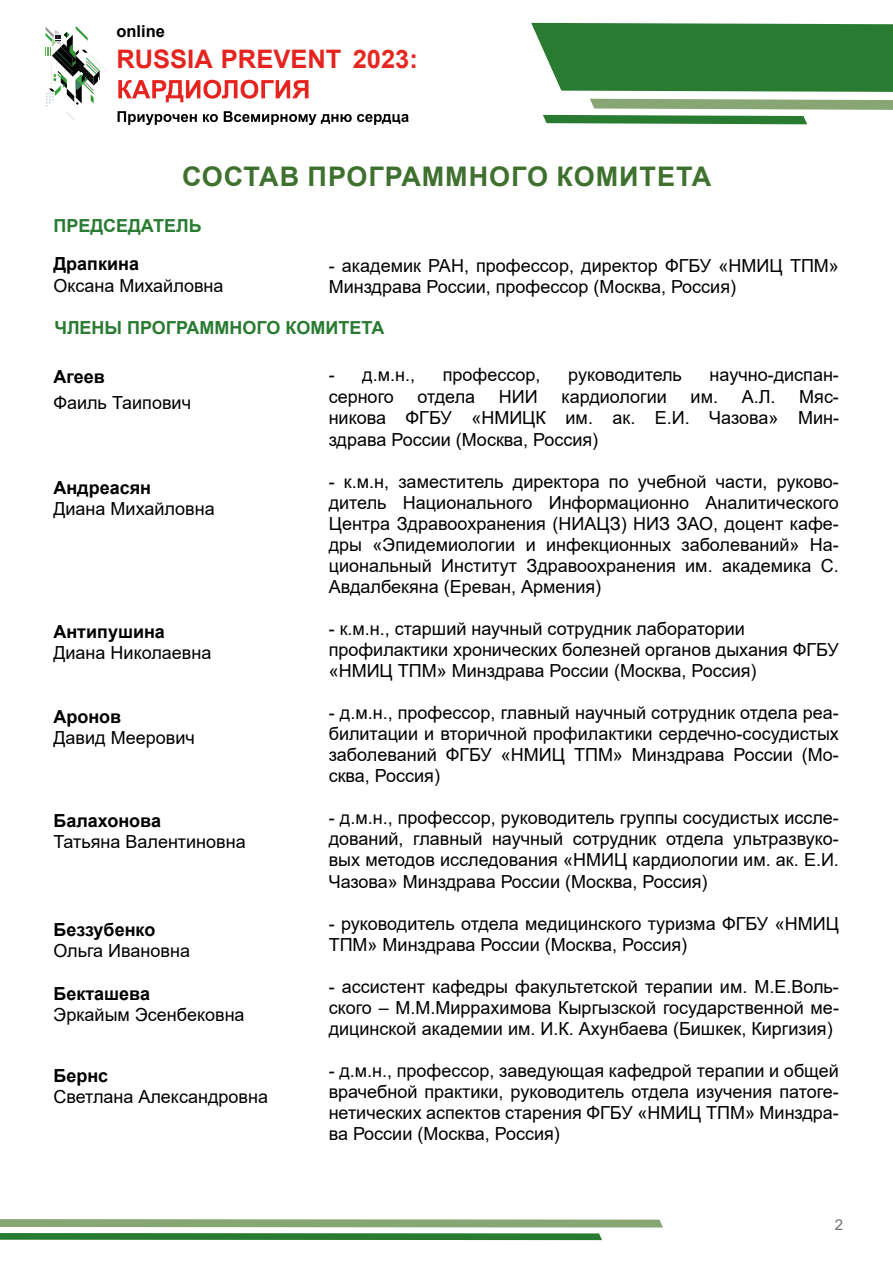
<style>
.page{position:relative;width:893px;height:1263px;background:#fff}
.page>*{position:absolute;margin:0;border:0;box-sizing:border-box;transform-origin:0 0}
.t1{font:700 27px "Arial";letter-spacing:.035em;color:#3e712e}
.t2{font:700 25.5px "Arial";color:#e5231f}
.t3{font:700 25.5px "Arial";color:#e52721}
.t4{font:18px/21px "Arial";color:#000;text-align:justify}
.t5{font:700 18px "Arial";color:#000}
.t6{font:700 18px "Arial";color:#297b32}
.t7{font:700 16.5px "Arial";color:#000}
.t8{font:15px "Arial";color:#706f6f}
</style>
<div class="page">
<svg style="left:531px;top:23px;width:362px;height:69px"></svg>
<svg style="left:543px;top:99px;width:350px;height:25px"></svg>
<svg style="left:0;top:1233px;width:602px;height:7px"></svg>
<svg style="left:0;top:1219px;width:663px;height:8px"></svg>
<svg style="left:118px;top:80px;width:191px;height:22px"></svg>
<svg style="left:118px;top:111px;width:79px;height:14px"></svg>
<svg style="left:203px;top:114px;width:15px;height:8px"></svg>
<svg style="left:224px;top:111px;width:185px;height:14px"></svg>
<svg style="left:46px;top:26px;width:62px;height:94px"></svg>
<p class="t7" style="left:116px;top:20px;width:50px">online</p>
<h2 class="t2" style="left:116px;top:41px;width:290px">RUSSIA PREVENT 2020</h2>
<h2 class="t3" style="left:353px;top:41px;width:67px">2023:</h2>
<h1 class="t1" style="left:182px;top:157px;width:531px">СОСТАВ ПРОГРАММНОГО КОМИТЕТА</h1>
<p class="t6" style="left:53px;top:213px;width:150px">ПРЕДСЕДАТЕЛЬ</p>
<p class="t5" style="left:53px;top:251px;width:87px">Драпкина</p>
<p class="t4" style="left:53px;top:275px;width:172px">Оксана Михайловна</p>
<p class="t4" style="left:329px;top:255px;width:512px">- академик РАН, профессор, директор ФГБУ «НМИЦ ТПМ»<br>Минздрава России, профессор (Москва, Россия)</p>
<p class="t6" style="left:54px;top:315px;width:331px">ЧЛЕНЫ ПРОГРАММНОГО КОМИТЕТА</p>
<p class="t5" style="left:53px;top:364px;width:53px">Агеев</p>
<p class="t4" style="left:53px;top:392px;width:139px">Фаиль Таипович</p>
<p class="t5" style="left:53px;top:475px;width:99px">Андреасян</p>
<p class="t4" style="left:53px;top:498px;width:163px">Диана Михайловна</p>
<p class="t5" style="left:53px;top:619px;width:113px">Антипушина</p>
<p class="t4" style="left:53px;top:642px;width:159px">Диана Николаевна</p>
<p class="t5" style="left:53px;top:703px;width:69px">Аронов</p>
<p class="t4" style="left:53px;top:727px;width:143px">Давид Меерович</p>
<p class="t5" style="left:53px;top:808px;width:109px">Балахонова</p>
<p class="t4" style="left:53px;top:831px;width:194px">Татьяна Валентиновна</p>
<p class="t5" style="left:53px;top:917px;width:103px">Беззубенко</p>
<p class="t4" style="left:53px;top:940px;width:138px">Ольга Ивановна</p>
<p class="t5" style="left:53px;top:981px;width:98px">Бекташева</p>
<p class="t4" style="left:53px;top:1004px;width:193px">Эркайым Эсенбековна</p>
<p class="t5" style="left:53px;top:1063px;width:56px">Бернс</p>
<p class="t4" style="left:53px;top:1086px;width:216px">Светлана Александровна</p>
<p class="t4" style="left:329px;top:364px;width:88px">- д.м.н.,</p>
<p class="t4" style="left:443px;top:364px;width:99px">профессор,</p>
<p class="t4" style="left:568px;top:364px;width:115px">руководитель</p>
<p class="t4" style="left:710px;top:364px;width:131px">научно-диспан-</p>
<p class="t4" style="left:329px;top:386px;width:67px">серного</p>
<p class="t4" style="left:418px;top:386px;width:59px">отдела</p>
<p class="t4" style="left:499px;top:386px;width:40px">НИИ</p>
<p class="t4" style="left:561px;top:386px;width:107px">кардиологии</p>
<p class="t4" style="left:691px;top:386px;width:86px">им. А.Л.</p>
<p class="t4" style="left:329px;top:385px;width:512px;line-height:21.6px;text-indent:471px">Мяс&shy;никова ФГБУ «НМИЦК им. ак. Е.И. Чазова» Мин&shy;здрава России (Москва, Россия)</p>
<p class="t4" style="left:329px;top:471px;width:512px">- к.м.н, заместитель директора по учебной части, руково&shy;дитель Национального Информационно Аналитического Центра Здравоохранения (НИАЦЗ) НИЗ ЗАО, доцент кафе&shy;дры «Эпидемиологии и инфекционных заболеваний» На&shy;циональный Институт Здравоохранения им. академика С.<br>Авдалбекяна (Ереван, Армения)</p>
<p class="t4" style="left:329px;top:618px;width:512px;text-align:left">- к.м.н., старший научный сотрудник лаборатории профилактики хронических болезней органов дыхания ФГБУ «НМИЦ ТПМ» Минздрава России (Москва, Россия)</p>
<p class="t4" style="left:329px;top:702px;width:512px">- д.м.н., профессор, главный научный сотрудник отдела реа&shy;билитации и вторичной профилактики сердечно-сосудистых заболеваний ФГБУ «НМИЦ ТПМ» Минздрава России (Мо&shy;сква, Россия)</p>
<p class="t4" style="left:329px;top:807px;width:512px">- д.м.н., профессор, руководитель группы сосудистых иссле&shy;дований, главный научный сотрудник отдела ультразвуко&shy;вых методов исследования «НМИЦ кардиологии им. ак. Е.И.<br>Чазова» Минздрава России (Москва, Россия)</p>
<p class="t4" style="left:329px;top:912px;width:512px">- руководитель отдела медицинского туризма ФГБУ «НМИЦ<br>ТПМ» Минздрава России (Москва, Россия)</p>
<p class="t4" style="left:329px;top:975px;width:512px">- ассистент кафедры факультетской терапии им. М.Е.Воль&shy;ского – М.М.Миррахимова Кыргызской государственной ме&shy;дицинской академии им. И.К. Ахунбаева (Бишкек, Киргизия)</p>
<p class="t4" style="left:329px;top:1059px;width:512px">- д.м.н., профессор, заведующая кафедрой терапии и общей врачебной практики, руководитель отдела изучения патоге&shy;нетических аспектов старения ФГБУ «НМИЦ ТПМ» Минздра&shy;ва России (Москва, Россия)</p>
<p class="t8" style="left:835px;top:1215px;width:10px">2</p>
</div>
